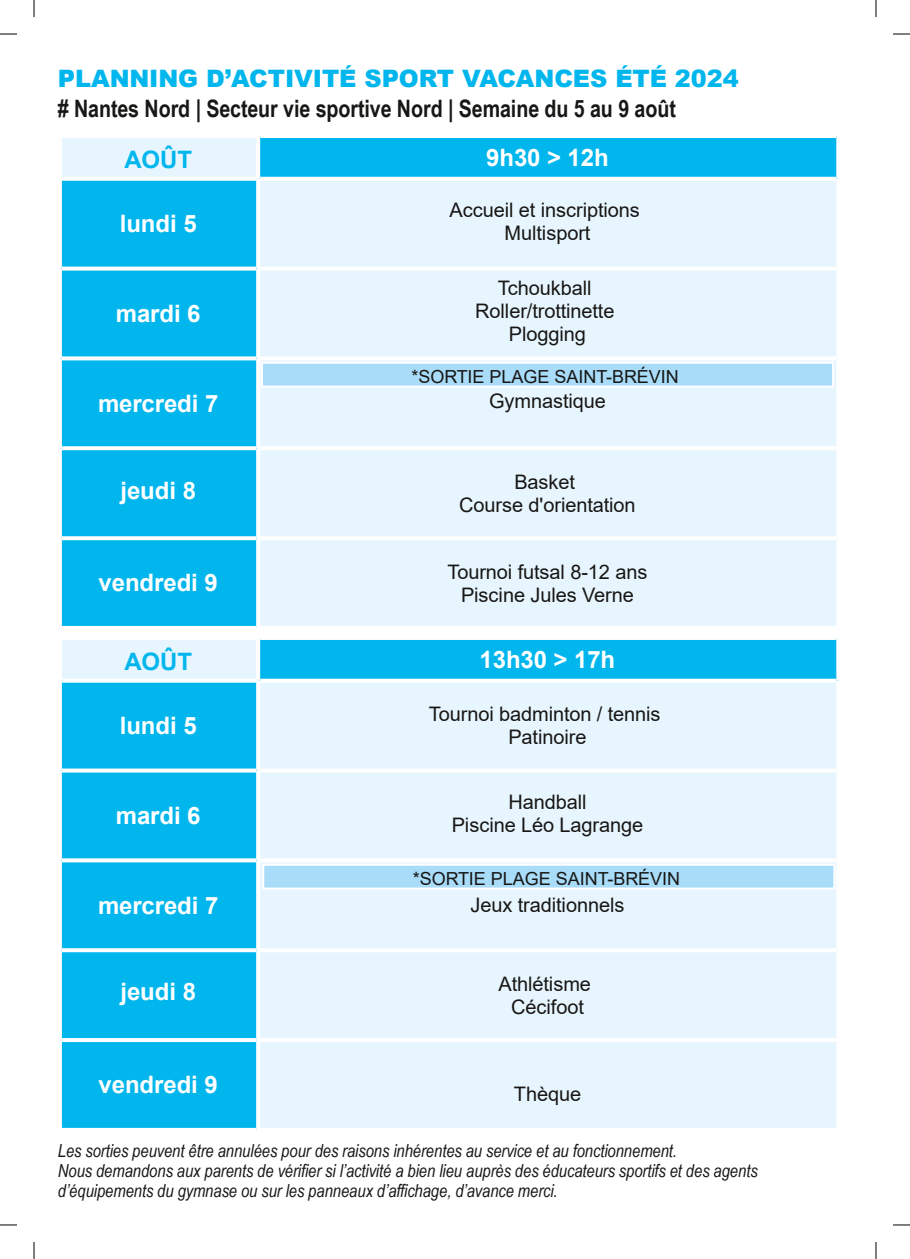
<style>
.page{position:relative;width:910px;height:1259px;background:#fff}
.page>*{position:absolute;margin:0;border:0;box-sizing:border-box;transform-origin:0 0}
.t1{font:700 24px "Arial";letter-spacing:-.005em;color:#fff}
.t2{font:700 24px "Arial Narrow";letter-spacing:-.005em;color:#181715}
.t3{font:900 24px "Arial";letter-spacing:-.005em;color:#00b6ed}
.t4{font:700 24px "Arial";letter-spacing:-.005em;color:#00b6ed}
.t5{font:20px/23px "Arial";letter-spacing:-.005em;color:#181715;text-align:center}
.t6{font:italic 18px/20px "Arial Narrow";color:#181715}
.t7{font:18px "Arial";color:#181715}
</style>
<div class="page">
<div style="left:60px;top:136px;width:198px;height:43px;background:#e7f5fe"></div>
<div style="left:258px;top:136px;width:580px;height:43px;background:#00b6ed"></div>
<div style="left:60px;top:179px;width:198px;height:89px;background:#00b6ed"></div>
<div style="left:258px;top:179px;width:580px;height:89px;background:#e7f5fe"></div>
<div style="left:60px;top:268px;width:198px;height:90px;background:#00b6ed"></div>
<div style="left:258px;top:268px;width:580px;height:90px;background:#e7f5fe"></div>
<div style="left:60px;top:358px;width:198px;height:90px;background:#00b6ed"></div>
<div style="left:258px;top:358px;width:580px;height:90px;background:#e7f5fe"></div>
<div style="left:60px;top:448px;width:198px;height:90px;background:#00b6ed"></div>
<div style="left:258px;top:448px;width:580px;height:90px;background:#e7f5fe"></div>
<div style="left:60px;top:538px;width:198px;height:90px;background:#00b6ed"></div>
<div style="left:258px;top:538px;width:580px;height:90px;background:#e7f5fe"></div>
<hr style="left:256px;top:134px;width:4px;height:45px;background:#fff">
<hr style="left:58px;top:134px;width:4px;height:45px;background:#fff">
<svg style="left:836px;top:136px;width:3px;height:43px"></svg>
<svg style="left:256px;top:179px;width:4px;height:89px"></svg>
<svg style="left:60px;top:179px;width:2px;height:89px"></svg>
<hr style="left:836px;top:179px;width:4px;height:89px;background:#fff">
<svg style="left:256px;top:268px;width:4px;height:90px"></svg>
<svg style="left:60px;top:268px;width:2px;height:90px"></svg>
<hr style="left:836px;top:268px;width:4px;height:90px;background:#fff">
<svg style="left:256px;top:358px;width:4px;height:90px"></svg>
<svg style="left:60px;top:358px;width:2px;height:90px"></svg>
<hr style="left:836px;top:358px;width:4px;height:90px;background:#fff">
<svg style="left:256px;top:448px;width:4px;height:90px"></svg>
<svg style="left:60px;top:448px;width:2px;height:90px"></svg>
<hr style="left:836px;top:448px;width:4px;height:90px;background:#fff">
<svg style="left:256px;top:538px;width:4px;height:90px"></svg>
<svg style="left:60px;top:538px;width:2px;height:90px"></svg>
<hr style="left:836px;top:538px;width:4px;height:92px;background:#fff">
<svg style="left:62px;top:177px;width:194px;height:4px"></svg>
<hr style="left:62px;top:134px;width:194px;height:4px;background:#fff">
<hr style="left:260px;top:177px;width:576px;height:4px;background:#fff">
<hr style="left:260px;top:134px;width:576px;height:4px;background:#fff">
<svg style="left:62px;top:266px;width:194px;height:4px"></svg>
<hr style="left:260px;top:267px;width:576px;height:3px;background:#fff">
<svg style="left:62px;top:356px;width:194px;height:4px"></svg>
<hr style="left:260px;top:356px;width:576px;height:4px;background:#fff">
<svg style="left:62px;top:446px;width:194px;height:4px"></svg>
<hr style="left:260px;top:446px;width:576px;height:4px;background:#fff">
<svg style="left:62px;top:536px;width:194px;height:4px"></svg>
<hr style="left:260px;top:536px;width:576px;height:4px;background:#fff">
<hr style="left:62px;top:626px;width:194px;height:4px;background:#fff">
<hr style="left:260px;top:626px;width:576px;height:4px;background:#fff">
<div style="left:60px;top:638px;width:198px;height:42px;background:#e7f5fe"></div>
<div style="left:258px;top:638px;width:580px;height:42px;background:#00b6ed"></div>
<div style="left:60px;top:680px;width:198px;height:90px;background:#00b6ed"></div>
<div style="left:258px;top:680px;width:580px;height:90px;background:#e7f5fe"></div>
<div style="left:60px;top:770px;width:198px;height:90px;background:#00b6ed"></div>
<div style="left:258px;top:770px;width:580px;height:90px;background:#e7f5fe"></div>
<div style="left:60px;top:860px;width:198px;height:90px;background:#00b6ed"></div>
<div style="left:258px;top:860px;width:580px;height:90px;background:#e7f5fe"></div>
<div style="left:60px;top:950px;width:198px;height:90px;background:#00b6ed"></div>
<div style="left:258px;top:950px;width:580px;height:90px;background:#e7f5fe"></div>
<div style="left:60px;top:1040px;width:198px;height:90px;background:#00b6ed"></div>
<div style="left:258px;top:1040px;width:580px;height:90px;background:#e7f5fe"></div>
<hr style="left:256px;top:636px;width:4px;height:44px;background:#fff">
<hr style="left:58px;top:636px;width:4px;height:44px;background:#fff">
<svg style="left:836px;top:638px;width:2px;height:42px"></svg>
<svg style="left:256px;top:680px;width:4px;height:90px"></svg>
<svg style="left:60px;top:680px;width:2px;height:90px"></svg>
<hr style="left:836px;top:680px;width:4px;height:90px;background:#fff">
<svg style="left:256px;top:770px;width:4px;height:90px"></svg>
<svg style="left:60px;top:770px;width:2px;height:90px"></svg>
<hr style="left:836px;top:770px;width:4px;height:90px;background:#fff">
<svg style="left:256px;top:860px;width:4px;height:90px"></svg>
<svg style="left:60px;top:860px;width:2px;height:90px"></svg>
<hr style="left:836px;top:860px;width:4px;height:90px;background:#fff">
<svg style="left:256px;top:950px;width:4px;height:90px"></svg>
<svg style="left:60px;top:950px;width:2px;height:90px"></svg>
<hr style="left:836px;top:950px;width:4px;height:90px;background:#fff">
<svg style="left:256px;top:1040px;width:4px;height:90px"></svg>
<svg style="left:60px;top:1040px;width:2px;height:90px"></svg>
<hr style="left:836px;top:1040px;width:4px;height:92px;background:#fff">
<svg style="left:62px;top:679px;width:194px;height:3px"></svg>
<hr style="left:62px;top:636px;width:194px;height:4px;background:#fff">
<svg style="left:260px;top:678px;width:576px;height:4px;background:#d1f1fb"></svg>
<hr style="left:260px;top:636px;width:576px;height:4px;background:#fff">
<svg style="left:62px;top:768px;width:194px;height:4px"></svg>
<svg style="left:260px;top:768px;width:576px;height:4px;fill:#fff"></svg>
<svg style="left:62px;top:858px;width:194px;height:4px"></svg>
<hr style="left:260px;top:858px;width:576px;height:4px;background:#fff">
<svg style="left:62px;top:948px;width:194px;height:4px"></svg>
<hr style="left:260px;top:948px;width:576px;height:4px;background:#fff">
<svg style="left:62px;top:1038px;width:194px;height:4px"></svg>
<hr style="left:260px;top:1038px;width:576px;height:4px;background:#fff">
<hr style="left:62px;top:1128px;width:194px;height:4px;background:#fff">
<hr style="left:260px;top:1128px;width:576px;height:4px;background:#fff">
<div style="left:262px;top:363px;width:571px;height:23px;background:#a8dcf9"></div>
<div style="left:261px;top:362px;width:573px;height:25px;border:2px solid #fff"></div>
<div style="left:263px;top:864px;width:571px;height:24px;background:#a8dcf9"></div>
<div style="left:262px;top:864px;width:573px;height:25px;border:2px solid #fff"></div>
<svg style="left:0;top:1224px;width:17px;height:1px"></svg>
<svg style="left:34px;top:1242px;width:1px;height:17px"></svg>
<svg style="left:0;top:34px;width:17px;height:1px"></svg>
<svg style="left:34px;top:0;width:1px;height:17px"></svg>
<svg style="left:893px;top:1224px;width:17px;height:1px"></svg>
<svg style="left:875px;top:1242px;width:1px;height:17px"></svg>
<svg style="left:893px;top:34px;width:17px;height:1px"></svg>
<svg style="left:875px;top:0;width:1px;height:17px"></svg>
<p class="t3" style="left:58px;top:61px;width:682px">PLANNING D’ACTIVITÉ SPORT VACANCES ÉTÉ 2024</p>
<p class="t2" style="left:58px;top:95px;width:619px"># Nantes Nord | Secteur vie sportive Nord | Semaine du 5 au 9 août</p>
<p class="t4" style="left:124px;top:146px;width:69px">AOÛT</p>
<p class="t1" style="left:486px;top:144px;width:124px">9h30 &gt; 12h</p>
<p class="t1" style="left:120px;top:210px;width:78px">lundi 5</p>
<p class="t5" style="left:450px;top:198px;width:192px">Accueil et inscriptions<br>Multisport</p>
<p class="t1" style="left:116px;top:300px;width:86px">mardi 6</p>
<p class="t5" style="left:475px;top:276px;width:141px">Tchoukball<br>Roller/trottinette<br>Plogging</p>
<p class="t7" style="left:411px;top:366px;width:269px">*SORTIE PLAGE SAINT-BRÉVIN</p>
<p class="t1" style="left:98px;top:390px;width:122px">mercredi 7</p>
<p class="t5" style="left:489px;top:389px;width:118px">Gymnastique</p>
<p class="t1" style="left:120px;top:477px;width:77px">jeudi 8</p>
<p class="t5" style="left:459px;top:470px;width:178px">Basket<br>Course d'orientation</p>
<p class="t1" style="left:99px;top:569px;width:121px">vendredi 9</p>
<p class="t5" style="left:448px;top:560px;width:201px">Tournoi futsal 8-12 ans<br>Piscine Jules Verne</p>
<p class="t4" style="left:124px;top:648px;width:69px">AOÛT</p>
<p class="t1" style="left:480px;top:646px;width:137px">13h30 &gt; 17h</p>
<p class="t1" style="left:120px;top:712px;width:78px">lundi 5</p>
<p class="t5" style="left:429px;top:703px;width:233px">Tournoi badminton / tennis<br>Patinoire</p>
<p class="t1" style="left:116px;top:802px;width:86px">mardi 6</p>
<p class="t5" style="left:452px;top:790px;width:193px">Handball<br>Piscine Léo Lagrange</p>
<p class="t7" style="left:413px;top:868px;width:269px">*SORTIE PLAGE SAINT-BRÉVIN</p>
<p class="t1" style="left:98px;top:891px;width:122px">mercredi 7</p>
<p class="t5" style="left:470px;top:893px;width:155px">Jeux traditionnels</p>
<p class="t1" style="left:120px;top:978px;width:77px">jeudi 8</p>
<p class="t5" style="left:499px;top:972px;width:94px">Athlétisme<br>Cécifoot</p>
<p class="t1" style="left:99px;top:1071px;width:121px">vendredi 9</p>
<p class="t5" style="left:514px;top:1082px;width:69px">Thèque</p>
<p class="t6" style="left:58px;top:1140px;width:701px">Les sorties peuvent être annulées pour des raisons inhérentes au service et au fonctionnement.<br>Nous demandons aux parents de vérifier si l’activité a bien lieu auprès des éducateurs sportifs et des agents d’équipements du gymnase ou sur les panneaux d’affichage, d’avance merci.</p>
</div>
